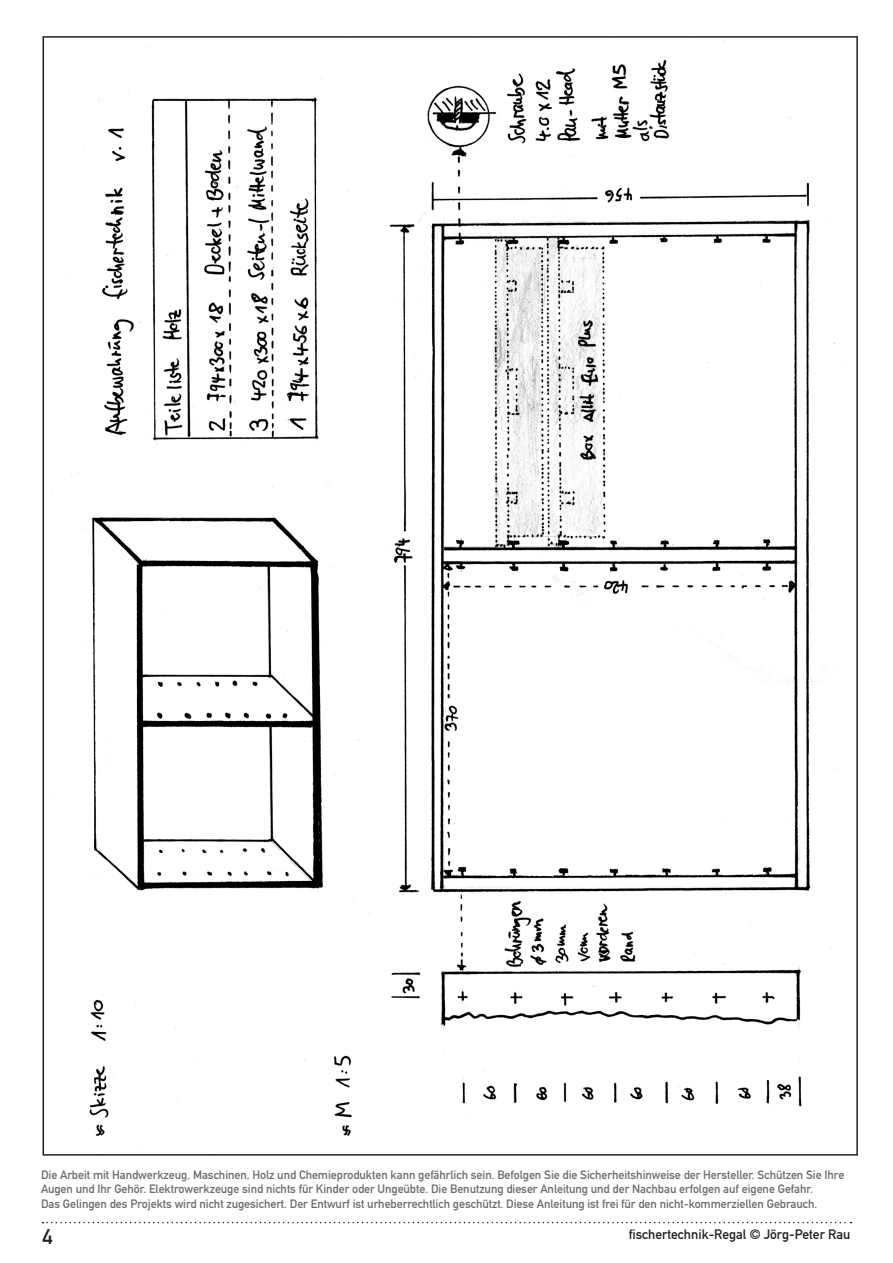
<style>
.page{position:relative;width:893px;height:1263px;background:#fff}
.page>*{position:absolute;margin:0;border:0;box-sizing:border-box;transform-origin:0 0}
.Infobox{font:21px "DIN Mittelschrift Std";color:#231f20}
.Infobox-2{font:13.5px "DIN Mittelschrift Std";color:#231f20}
.Infobox-3{font:12px/14.4px "DIN Mittelschrift Std";letter-spacing:-.005em;color:#6b6b6e}
</style>
<div class="page">
<svg style="left:43px;top:1222px;width:808px;height:1px"></svg>
<img style="left:52px;top:40px;width:795px;height:1109px">
<p class="Infobox-3" style="left:41px;top:1168px;width:805px">Die Arbeit mit Handwerkzeug, Maschinen, Holz und Chemieprodukten kann gefährlich sein. Befolgen Sie die Sicherheitshinweise der Hersteller. Schützen Sie Ihre<br>Augen und Ihr Gehör. Elektrowerkzeuge sind nichts für Kinder oder Ungeübte. Die Benutzung dieser Anleitung und der Nachbau erfolgen auf eigene Gefahr.<br>Das Gelingen des Projekts wird nicht zugesichert. Der Entwurf ist urheberrechtlich geschützt. Diese Anleitung ist frei für den nicht-kommerziellen Gebrauch.</p>
<p class="Infobox" style="left:43px;top:1225px;width:12px">4</p>
<p class="Infobox-2" style="left:629px;top:1226px;width:223px">fischertechnik-Regal © Jörg-Peter Rau</p>
</div>
